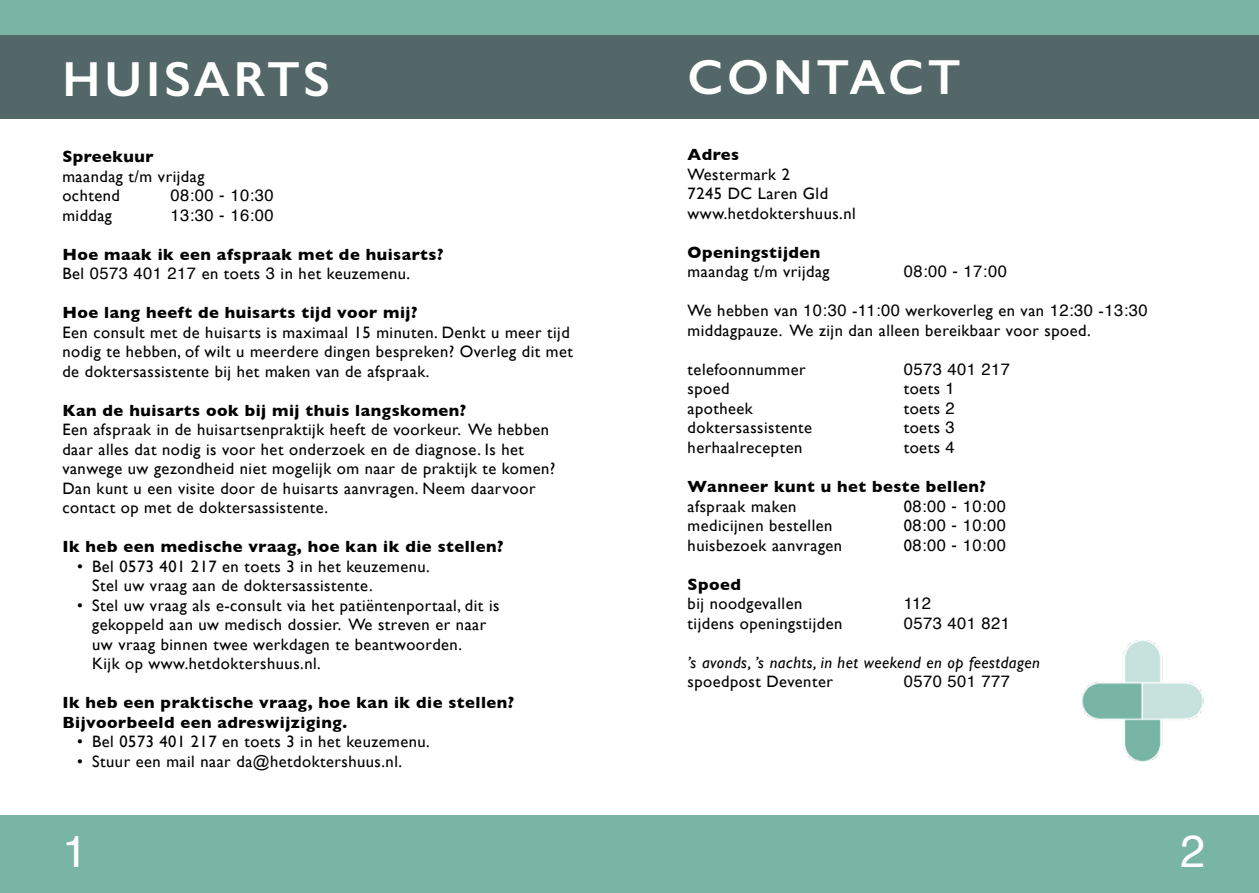
<style>
.page{position:relative;width:1259px;height:893px;background:#fff}
.page>*{position:absolute;margin:0;border:0;box-sizing:border-box;transform-origin:0 0}
.t1{font:600 49.5px "Gill Sans";letter-spacing:.08em;color:#fff}
.t2{font:45px "Helvetica";color:#fff}
.t3{font:16.5px/19.5px "Gill Sans";letter-spacing:.03em;color:#020203}
.t4{font:700 16.5px/19.5px "Gill Sans";letter-spacing:.03em;color:#020203}
.t5{font:16.5px "Helvetica";letter-spacing:.03em;color:#020203}
.t6{font:italic 16.5px "Gill Sans";letter-spacing:.03em;color:#020203}
.s1{font-weight:400}
.s2{font-family:"Helvetica";font-weight:400}
.s3{font-family:"Helvetica"}
.s4{font-family:"Gill Sans"}
</style>
<div class="page">
<div style="left:0;top:815px;width:653px;height:78px;background:#78b5a5"></div>
<div style="left:617px;top:815px;width:642px;height:78px;background:#78b5a5"></div>
<div style="left:0;top:0;width:653px;height:119px;background:#78b5a5"></div>
<div style="left:617px;top:0;width:642px;height:119px;background:#78b5a5"></div>
<div style="left:0;top:36px;width:683px;height:83px;background:#536768"></div>
<div style="left:536px;top:36px;width:723px;height:83px;background:#536768"></div>
<img style="left:1082px;top:640px;width:121px;height:121px">
<h1 class="t1" style="left:62px;top:50px;width:269px">HUISARTS</h1>
<p class="t4" style="left:62px;top:147px;width:93px">Spreekuur</p>
<p class="t3" style="left:62px;top:166px;width:143px">maandag t/m vrijdag ochtend</p>
<p class="t5" style="left:170px;top:183px;width:105px">08:00 - 10:30</p>
<p class="t3" style="left:62px;top:205px;width:51px">middag</p>
<p class="t5" style="left:170px;top:202px;width:105px">13:30 - 16:00</p>
<p class="t4" style="left:62px;top:244px;width:382px">Hoe maak ik een afspraak met de huisarts?<br><span class="s1">Bel</span> <span class="s2">0573 401 217</span> <span class="s1">en toets</span> <span class="s2">3</span> <span class="s1">in het keuzemenu.</span></p>
<p class="t4" style="left:62px;top:303px;width:356px">Hoe lang heeft de huisarts tijd voor mij?</p>
<p class="t3" style="left:62px;top:322px;width:512px">Een consult met de huisarts is maximaal 15 minuten. Denkt u meer tijd nodig te hebben, of wilt u meerdere dingen bespreken? Overleg dit met de doktersassistente bij het maken van de afspraak.</p>
<p class="t4" style="left:62px;top:400px;width:405px">Kan de huisarts ook bij mij thuis langskomen?</p>
<p class="t3" style="left:62px;top:420px;width:494px">Een afspraak in de huisartsenpraktijk heeft de voorkeur. We hebben daar alles dat nodig is voor het onderzoek en de diagnose. Is het vanwege uw gezondheid niet mogelijk om naar de praktijk te komen?<br>Dan kunt u een visite door de huisarts aanvragen. Neem daarvoor contact op met de doktersassistente.</p>
<p class="t4" style="left:62px;top:537px;width:442px">Ik heb een medische vraag, hoe kan ik die stellen?</p>
<p class="t3" style="left:92px;top:556px;width:339px;text-indent:-15px">• Bel 0573 401 217 en toets 3 in het keuzemenu.<br>Stel uw vraag aan de doktersassistente.</p>
<p class="t3" style="left:92px;top:595px;width:409px;text-indent:-15px">• Stel uw vraag als e-consult via het patiëntenportaal, dit is gekoppeld aan uw medisch dossier. We streven er naar uw vraag binnen twee werkdagen te beantwoorden.<br>Kijk op www.hetdoktershuus.nl.</p>
<p class="t4" style="left:62px;top:693px;width:453px">Ik heb een praktische vraag, hoe kan ik die stellen?<br>Bijvoorbeeld een adreswijziging.</p>
<p class="t3" style="left:77px;top:732px;width:354px">• Bel 0573 401 217 en toets 3 in het keuzemenu.</p>
<p class="t3" style="left:77px;top:751px;width:326px">• Stuur een mail naar da@hetdoktershuus.nl.</p>
<h2 class="t2" style="left:62px;top:816px;width:27px">1</h2>
<h1 class="t1" style="left:687px;top:48px;width:275px">CONTACT</h1>
<p class="t4" style="left:687px;top:145px;width:53px">Adres</p>
<p class="t3" style="left:687px;top:164px;width:170px">Westermark 2<br>7245 DC Laren Gld www.hetdoktershuus.nl</p>
<p class="t4" style="left:687px;top:242px;width:134px">Openingstijden</p>
<p class="t3" style="left:687px;top:262px;width:143px">maandag t/m vrijdag</p>
<p class="t5" style="left:903px;top:259px;width:105px">08:00 - 17:00</p>
<p class="t3" style="left:687px;top:301px;width:461px">We hebben van <span class="s3">10:30</span> -<span class="s3">11:00</span> werkoverleg en van <span class="s3">12:30</span> -<span class="s3">13:30 </span>middagpauze. We zijn dan alleen bereikbaar voor spoed.</p>
<p class="t3" style="left:687px;top:359px;width:119px">telefoonnummer</p>
<p class="t5" style="left:903px;top:356px;width:108px">0573 401 217</p>
<p class="t3" style="left:687px;top:379px;width:44px">spoed</p>
<p class="t3" style="left:903px;top:379px;width:53px">toets <span class="s3">1</span></p>
<p class="t3" style="left:687px;top:398px;width:67px">apotheek</p>
<p class="t3" style="left:903px;top:398px;width:53px">toets <span class="s3">2</span></p>
<p class="t3" style="left:687px;top:418px;width:126px">doktersassistente</p>
<p class="t3" style="left:903px;top:418px;width:53px">toets <span class="s3">3</span></p>
<p class="t3" style="left:687px;top:437px;width:116px">herhaalrecepten</p>
<p class="t3" style="left:903px;top:437px;width:53px">toets <span class="s3">4</span></p>
<p class="t4" style="left:687px;top:476px;width:300px">Wanneer kunt u het beste bellen?</p>
<p class="t3" style="left:687px;top:496px;width:110px">afspraak maken</p>
<p class="t5" style="left:903px;top:493px;width:104px"><span class="s4">0</span>8:00 - 10:00</p>
<p class="t3" style="left:687px;top:515px;width:146px">medicijnen bestellen</p>
<p class="t5" style="left:903px;top:512px;width:104px"><span class="s4">0</span>8:00 - 10:00</p>
<p class="t3" style="left:687px;top:535px;width:156px">huisbezoek aanvragen</p>
<p class="t5" style="left:903px;top:532px;width:104px"><span class="s4">0</span>8:00 - 10:00</p>
<p class="t4" style="left:687px;top:574px;width:55px">Spoed</p>
<p class="t3" style="left:687px;top:593px;width:116px">bij noodgevallen</p>
<p class="t5" style="left:903px;top:590px;width:29px">112</p>
<p class="t3" style="left:687px;top:613px;width:156px">tijdens openingstijden</p>
<p class="t5" style="left:903px;top:610px;width:108px">0573 401 821</p>
<p class="t6" style="left:687px;top:652px;width:354px">’s avonds, ’s nachts, in het weekend en op feestdagen</p>
<p class="t3" style="left:687px;top:672px;width:147px">spoedpost Deventer</p>
<p class="t5" style="left:903px;top:668px;width:108px">0570 501 777</p>
<h2 class="t2" style="left:1180px;top:816px;width:27px">2</h2>
</div>
